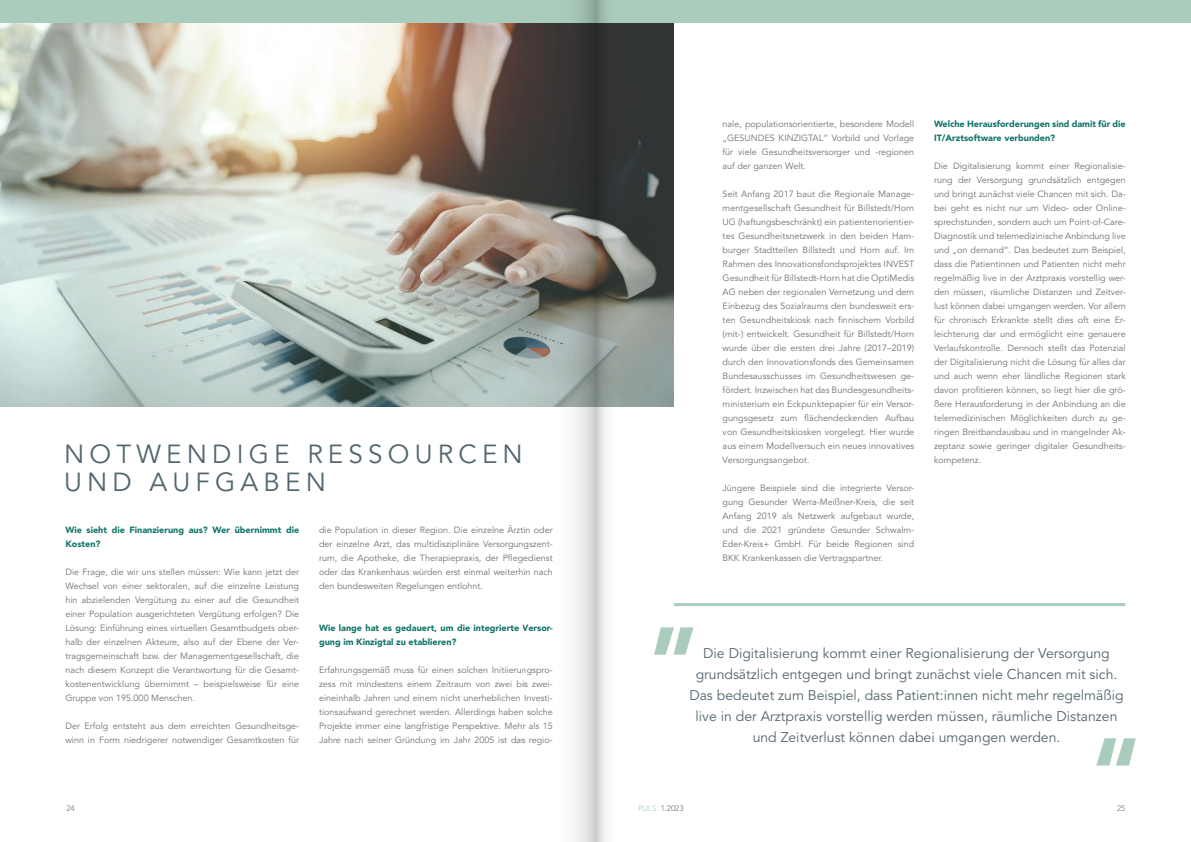
<style>
.page{position:relative;width:1191px;height:842px;background:#fff}
.page>*{position:absolute;margin:0;border:0;box-sizing:border-box;transform-origin:0 0}
.Subline_groß_grün__2{font:26px/28px "Avenir LT Std";letter-spacing:.2em;color:#53656e}
.t1{font:14px/21px "Avenir LT Std";color:#53656e;text-align:center}
.Copy_grau__9pt{font:9px/14px "Avenir LT Std";color:#707070;text-align:justify}
.Copy_grau__9pt-2{font:900 9px/14px "Avenir LT Std";color:#0f7467}
.t2{font:300 8px "Avenir LT Std";color:#707070}
.s1{color:#aaccbd}
</style>
<div class="page">
<img style="left:0;top:23px;width:674px;height:384px">
<div style="left:0;top:0;width:1191px;height:23px;background:#aaccbd"></div>
<hr style="left:674px;top:603px;width:451px;height:3px;background:#aaccbd">
<svg style="left:654px;top:627px;width:39px;height:28px"></svg>
<svg style="left:1096px;top:738px;width:39px;height:27px"></svg>
<svg style="left:596px;top:0;width:35px;height:842px"></svg>
<svg style="left:524px;top:0;width:72px;height:842px"></svg>
<p class="Subline_groß_grün__2" style="left:64px;top:440px;width:460px">NOTWENDIGE RESSOURCEN<br>UND AUFGABEN</p>
<p class="Copy_grau__9pt-2" style="left:65px;top:523px;width:235px">Wie sieht die Finanzierung aus? Wer übernimmt die<br>Kosten?</p>
<p class="Copy_grau__9pt" style="left:65px;top:565px;width:235px">Die Frage, die wir uns stellen müssen: Wie kann jetzt der Wechsel von einer sektoralen, auf die einzelne Leistung hin abzielenden Vergütung zu einer auf die Gesundheit einer Population ausgerichteten Vergütung erfolgen? Die Lösung: Einführung eines virtuellen Gesamtbudgets ober&shy;halb der einzelnen Akteure, also auf der Ebene der Ver&shy;tragsgemeinschaft bzw. der Managementgesellschaft, die nach diesem Konzept die Verantwortung für die Gesamt&shy;kostenentwicklung übernimmt – beispielsweise für eine Gruppe von 195.000 Menschen.</p>
<p class="Copy_grau__9pt" style="left:65px;top:719px;width:235px">Der Erfolg entsteht aus dem erreichten Gesundheitsge&shy;winn in Form niedrigerer notwendiger Gesamtkosten für</p>
<p class="Copy_grau__9pt" style="left:319px;top:523px;width:235px">die Population in dieser Region. Die einzelne Ärztin oder der einzelne Arzt, das multidisziplinäre Versorgungszent&shy;rum, die Apotheke, die Therapiepraxis, der Pflegedienst oder das Krankenhaus würden erst einmal weiterhin nach den bundesweiten Regelungen entlohnt.</p>
<p class="Copy_grau__9pt-2" style="left:319px;top:621px;width:235px">Wie lange hat es gedauert, um die integrierte Versor&shy;gung im Kinzigtal zu etablieren?</p>
<p class="Copy_grau__9pt" style="left:319px;top:663px;width:235px">Erfahrungsgemäß muss für einen solchen Initiierungspro&shy;zess mit mindestens einem Zeitraum von zwei bis zwei&shy;eineinhalb Jahren und einem nicht unerheblichen Investi&shy;tionsaufwand gerechnet werden. Allerdings haben solche Projekte immer eine langfristige Perspektive. Mehr als 15<br>Jahre nach seiner Gründung im Jahr 2005 ist das regio-</p>
<p class="Copy_grau__9pt" style="left:722px;top:117px;width:193px">nale, populationsorientierte, besondere Modell „GESUNDES KINZIGTAL“ Vorbild und Vorlage für viele Gesundheitsversorger und -regionen auf der ganzen Welt.</p>
<p class="Copy_grau__9pt" style="left:722px;top:187px;width:193px">Seit Anfang 2017 baut die Regionale Manage&shy;mentgesellschaft Gesundheit für Billstedt/Horn UG (haftungsbeschränkt) ein patientenorientier&shy;tes Gesundheitsnetzwerk in den beiden Ham&shy;burger Stadtteilen Billstedt und Horn auf. Im Rahmen des Innovationsfondsprojektes INVEST Gesundheit für Billstedt-Horn hat die OptiMedis AG neben der regionalen Vernetzung und dem Einbezug des Sozialraums den bundesweit ers&shy;ten Gesundheitskiosk nach finnischem Vorbild (mit-) entwickelt. Gesundheit für Billstedt/Horn wurde über die ersten drei Jahre (2017–2019) durch den Innovationsfonds des Gemeinsamen Bundesausschusses im Gesundheitswesen ge&shy;fördert. Inzwischen hat das Bundesgesundheits&shy;ministerium ein Eckpunktepapier für ein Versor&shy;gungsgesetz zum flächendeckenden Aufbau von Gesundheitskiosken vorgelegt. Hier wurde aus einem Modellversuch ein neues innovatives Versorgungsangebot.</p>
<p class="Copy_grau__9pt" style="left:722px;top:481px;width:193px">Jüngere Beispiele sind die integrierte Versor&shy;gung Gesunder Werra-Meißner-Kreis, die seit Anfang 2019 als Netzwerk aufgebaut wurde, und die 2021 gründete Gesunder Schwalm-Eder-Kreis+ GmbH. Für beide Regionen sind BKK Krankenkassen die Vertragspartner.</p>
<p class="Copy_grau__9pt-2" style="left:934px;top:117px;width:193px">Welche Herausforderungen sind damit für die<br>IT/Arztsoftware verbunden?</p>
<p class="Copy_grau__9pt" style="left:934px;top:159px;width:193px">Die Digitalisierung kommt einer Regionalisie&shy;rung der Versorgung grundsätzlich entgegen und bringt zunächst viele Chancen mit sich. Da&shy;bei geht es nicht nur um Video- oder Online&shy;sprechstunden, sondern auch um Point-of-Care-Diagnostik und telemedizinische Anbindung live und „on demand“. Das bedeutet zum Beispiel, dass die Patientinnen und Patienten nicht mehr regelmäßig live in der Arztpraxis vorstellig wer&shy;den müssen, räumliche Distanzen und Zeitver&shy;lust können dabei umgangen werden. Vor allem für chronisch Erkrankte stellt dies oft eine Er&shy;leichterung dar und ermöglicht eine genauere Verlaufskontrolle. Dennoch stellt das Potenzial der Digitalisierung nicht die Lösung für alles dar und auch wenn eher ländliche Regionen stark davon profitieren können, so liegt hier die grö&shy;ßere Herausforderung in der Anbindung an die telemedizinischen Möglichkeiten durch zu ge&shy;ringen Breitbandausbau und in mangelnder Ak&shy;zeptanz sowie geringer digitaler Gesundheits&shy;kompetenz.</p>
<p class="t1" style="left:689px;top:643px;width:436px">Die Digitalisierung kommt einer Regionalisierung der Versorgung grundsätzlich entgegen und bringt zunächst viele Chancen mit sich.<br>Das bedeutet zum Beispiel, dass Patient:innen nicht mehr regelmäßig live in der Arztpraxis vorstellig werden müssen, räumliche Distanzen und Zeitverlust können dabei umgangen werden.</p>
<p class="t2" style="left:66px;top:803px;width:10px">24</p>
<p class="t2" style="left:638px;top:803px;width:47px"><span class="s1">PULS.</span> 1.2023</p>
<p class="t2" style="left:1117px;top:803px;width:10px">25</p>
</div>
